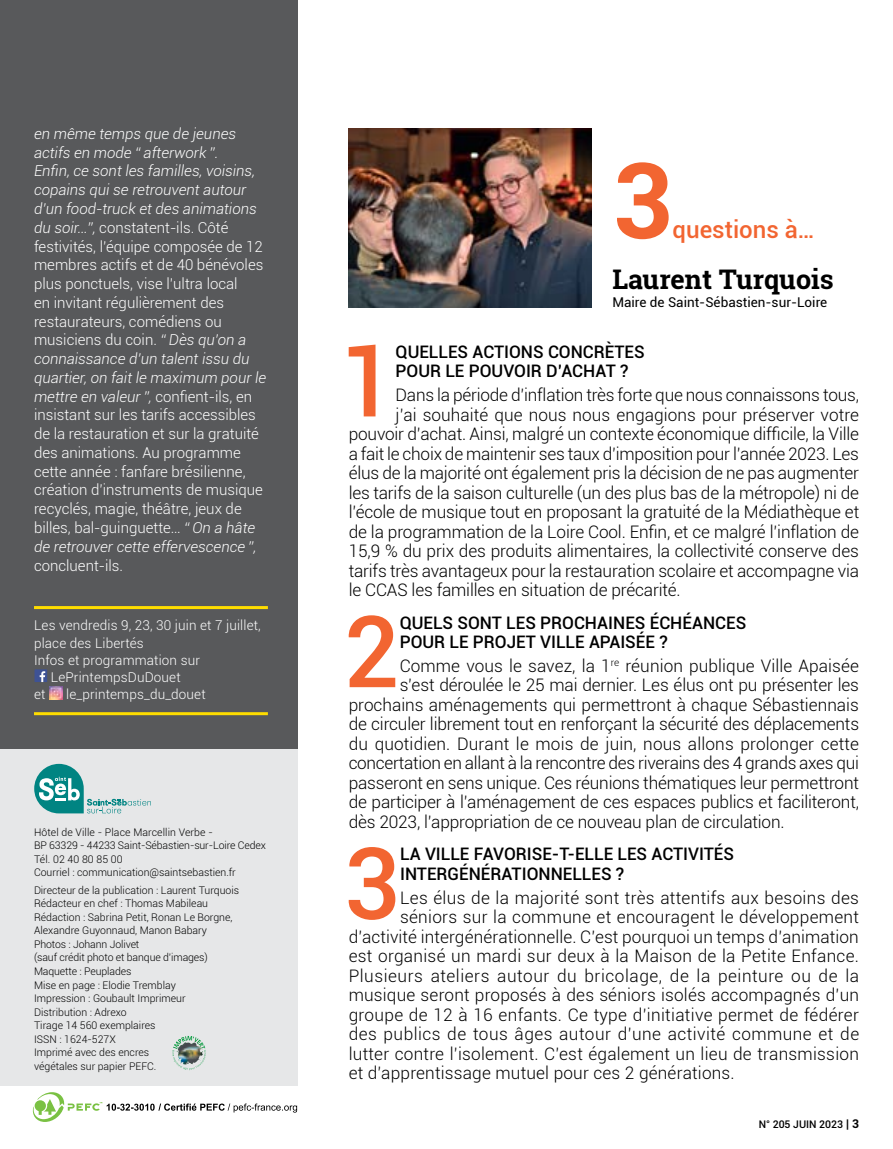
<style>
.page{position:relative;width:893px;height:1149px;background:#fff}
.page>*{position:absolute;margin:0;border:0;box-sizing:border-box;transform-origin:0 0}
.t1{font:700 105px "Roboto";color:#f26531}
.t2{font:500 99.6px "Roboto";color:#f26531}
.t3{font:700 27px "Roboto Slab";color:#000}
.t4{font:500 24px "Roboto";color:#f26531}
.t5{font:300 17.25px "Roboto";letter-spacing:-.01em;color:#000}
.t6{font:300 17.25px "Roboto";letter-spacing:.015em;color:#000}
.t7{font:500 17.25px/19.5px "Roboto";color:#000}
.t8{font:300 17.25px "Roboto";letter-spacing:.01em;color:#000}
.t9{font:300 17.25px "Roboto";letter-spacing:.03em;color:#000}
.t10{font:300 17.25px "Roboto";letter-spacing:.025em;color:#000}
.t11{font:300 15px/18.8px "Roboto";color:#fff}
.t12{font:300 13.5px "Roboto";letter-spacing:.01em;color:#fff}
.t13{font:13.5px "Roboto";color:#000}
.t14{font:300 10.5px/13.5px "Roboto";color:#000}
.t15{font:500 10.5px "Roboto";color:#000}
.s1{font-style:italic}
.s2{font-size:12px}
.s3{font-weight:700;font-size:12px}
</style>
<div class="page">
<div style="left:0;top:748px;width:298px;height:336px;background:#e6e7e8"></div>
<div style="left:0;top:0;width:298px;height:748px;background:#58595b"></div>
<svg style="left:34px;top:763px;width:117px;height:50px"></svg>
<img style="left:174px;top:1035px;width:27px;height:28px">
<svg style="left:32px;top:1092px;width:266px;height:30px"></svg>
<img style="left:349px;top:129px;width:242px;height:178px">
<hr style="left:34px;top:606px;width:234px;height:3px;background:#fd0">
<hr style="left:34px;top:712px;width:234px;height:3px;background:#fd0">
<div style="left:35px;top:669px;width:12px;height:12px;background:#3e5294"></div>
<svg style="left:40px;top:671px;width:22px;height:28px"></svg>
<p class="t11" style="left:34px;top:124px;width:234px"><span class="s1">en même temps que de jeunes actifs en mode “ afterwork ”.<br>Enfin, ce sont les familles, voisins, copains qui se retrouvent autour d’un food-truck et des animations du soir…”,</span> constatent-ils. Côté festivités, l’équipe composée de 12 membres actifs et de 40 bénévoles plus ponctuels, vise l’ultra local<br>en invitant régulièrement des restaurateurs, comédiens ou musiciens du coin. <span class="s1">“ Dès qu’on a connaissance d’un talent issu du quartier, on fait le maximum pour le mettre en valeur ”,</span> confient-ils, en insistant sur les tarifs accessibles de la restauration et sur la gratuité des animations. Au programme cette année : fanfare brésilienne, création d’instruments de musique recyclés, magie, théâtre, jeux de billes, bal-guinguette… <span class="s1">“ On a hâte de retrouver cette effervescence ”,</span></p>
<p class="t11" style="left:34px;top:555px;width:91px">concluent-ils.</p>
<p class="t12" style="left:34px;top:616px;width:228px">Les vendredis 9, 23, 30 juin et 7 juillet,</p>
<p class="t12" style="left:34px;top:633px;width:111px">place des Libertés</p>
<p class="t12" style="left:34px;top:650px;width:167px">Infos et programmation sur</p>
<p class="t12" style="left:51px;top:667px;width:131px">LePrintempsDuDouet</p>
<p class="t12" style="left:34px;top:685px;width:13px">et</p>
<p class="t12" style="left:66px;top:685px;width:141px">le_printemps_du_douet</p>
<p class="t14" style="left:34px;top:824px;width:234px">Hôtel de Ville - Place Marcellin Verbe -<br>BP 63329 - 44233 Saint-Sébastien-sur-Loire Cedex Tél. 02 40 80 85 00<br>Courriel : communication@saintsebastien.fr</p>
<p class="t14" style="left:34px;top:882px;width:207px">Directeur de la publication : Laurent Turquois<br>Rédacteur en chef : Thomas Mabileau<br>Rédaction : Sabrina Petit, Ronan Le Borgne,<br>Alexandre Guyonnaud, Manon Babary<br>Photos : Johann Jolivet<br>(sauf crédit photo et banque d’images)<br>Maquette : Peuplades<br>Mise en page : Elodie Tremblay<br>Impression : Goubault Imprimeur<br>Distribution : Adrexo<br>Tirage 14 560 exemplaires<br>ISSN : 1624-527X<br>Imprimé avec des encres<br>végétales sur papier PEFC.</p>
<h1 class="t1" style="left:612px;top:127px;width:62px">3</h1>
<h3 class="t4" style="left:673px;top:213px;width:144px">questions à…</h3>
<h3 class="t3" style="left:612px;top:261px;width:223px">Laurent Turquois</h3>
<p class="t13" style="left:612px;top:293px;width:216px">Maire de Saint-Sébastien-sur-Loire</p>
<h2 class="t2" style="left:339px;top:311px;width:58px">1</h2>
<p class="t7" style="left:396px;top:341px;width:251px">QUELLES ACTIONS CONCRÈTES<br>POUR LE POUVOIR D’ACHAT ?</p>
<p class="t5" style="left:396px;top:383px;width:465px">Dans la période d’inflation très forte que nous connaissons tous,</p>
<p class="t5" style="left:396px;top:402px;width:465px">j’ai souhaité que nous nous engagions pour préserver votre</p>
<p class="t5" style="left:349px;top:422px;width:512px">pouvoir d’achat. Ainsi, malgré un contexte économique difficile, la Ville</p>
<p class="t5" style="left:349px;top:441px;width:512px">a fait le choix de maintenir ses taux d’imposition pour l’année 2023. Les</p>
<p class="t5" style="left:349px;top:461px;width:512px">élus de la majorité ont également pris la décision de ne pas augmenter</p>
<p class="t5" style="left:349px;top:480px;width:512px">les tarifs de la saison culturelle (un des plus bas de la métropole) ni de</p>
<p class="t5" style="left:349px;top:500px;width:512px">l’école de musique tout en proposant la gratuité de la Médiathèque et</p>
<p class="t5" style="left:349px;top:519px;width:512px">de la programmation de la Loire Cool. Enfin, et ce malgré l’inflation de</p>
<p class="t5" style="left:349px;top:539px;width:512px">15,9 % du prix des produits alimentaires, la collectivité conserve des</p>
<p class="t5" style="left:349px;top:558px;width:512px">tarifs très avantageux pour la restauration scolaire et accompagne via</p>
<p class="t5" style="left:349px;top:578px;width:333px">le CCAS les familles en situation de précarité.</p>
<h2 class="t2" style="left:343px;top:581px;width:58px">2</h2>
<p class="t7" style="left:400px;top:612px;width:348px">QUELS SONT LES PROCHAINES ÉCHÉANCES<br>POUR LE PROJET VILLE APAISÉE ?</p>
<p class="t5" style="left:400px;top:653px;width:461px">Comme vous le savez, la 1<sup>re</sup> réunion publique Ville Apaisée</p>
<p class="t5" style="left:400px;top:673px;width:461px">s’est déroulée le 25 mai dernier. Les élus ont pu présenter les</p>
<p class="t5" style="left:349px;top:692px;width:512px">prochains aménagements qui permettront à chaque Sébastiennais</p>
<p class="t5" style="left:349px;top:712px;width:512px">de circuler librement tout en renforçant la sécurité des déplacements</p>
<p class="t8" style="left:349px;top:731px;width:512px">du quotidien. Durant le mois de juin, nous allons prolonger cette</p>
<p class="t5" style="left:349px;top:751px;width:512px">concertation en allant à la rencontre des riverains des 4 grands axes qui</p>
<p class="t5" style="left:349px;top:770px;width:512px">passeront en sens unique. Ces réunions thématiques leur permettront</p>
<p class="t5" style="left:349px;top:790px;width:512px">de participer à l’aménagement de ces espaces publics et faciliteront,</p>
<p class="t5" style="left:349px;top:809px;width:437px">dès 2023, l’appropriation de ce nouveau plan de circulation.</p>
<h2 class="t2" style="left:343px;top:813px;width:58px">3</h2>
<p class="t7" style="left:400px;top:843px;width:336px">LA VILLE FAVORISE-T-ELLE LES ACTIVITÉS<br>INTERGÉNÉRATIONNELLES ?</p>
<p class="t6" style="left:400px;top:885px;width:460px">Les élus de la majorité sont très attentifs aux besoins des</p>
<p class="t6" style="left:400px;top:904px;width:460px">séniors sur la commune et encouragent le développement</p>
<p class="t5" style="left:349px;top:924px;width:512px">d’activité intergénérationnelle. C’est pourquoi un temps d’animation</p>
<p class="t6" style="left:349px;top:943px;width:512px">est organisé un mardi sur deux à la Maison de la Petite Enfance.</p>
<p class="t9" style="left:349px;top:963px;width:512px">Plusieurs ateliers autour du bricolage, de la peinture ou de la</p>
<p class="t8" style="left:349px;top:982px;width:512px">musique seront proposés à des séniors isolés accompagnés d’un</p>
<p class="t6" style="left:349px;top:1002px;width:512px">groupe de 12 à 16 enfants. Ce type d’initiative permet de fédérer</p>
<p class="t10" style="left:349px;top:1021px;width:512px">des publics de tous âges autour d’une activité commune et de</p>
<p class="t6" style="left:349px;top:1041px;width:512px">lutter contre l’isolement. C’est également un lieu de transmission</p>
<p class="t8" style="left:349px;top:1060px;width:387px">et d’apprentissage mutuel pour ces 2 générations.</p>
<p class="t15" style="left:759px;top:1116px;width:102px">N° 205 JUIN 2023 <span class="s2">|</span> <span class="s3">3</span></p>
</div>
